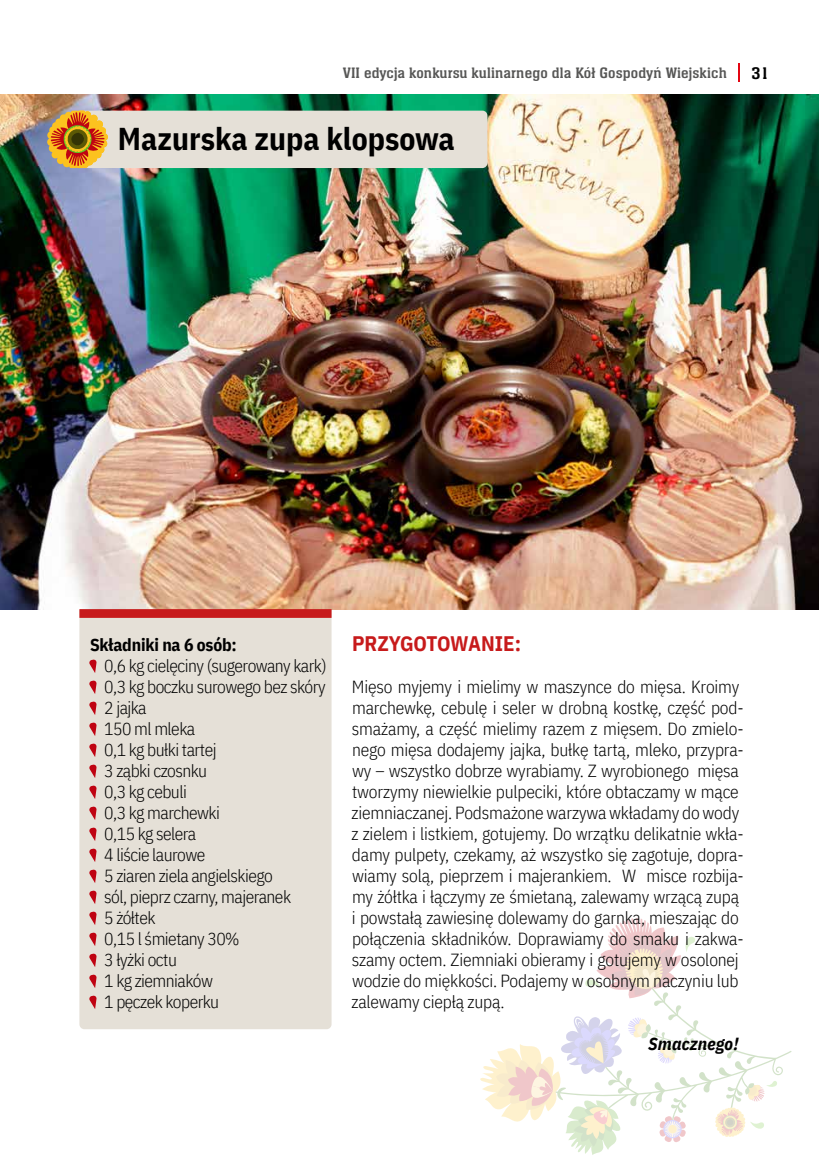
<style>
.page{position:relative;width:819px;height:1166px;background:#fff}
.page>*{position:absolute;margin:0;border:0;box-sizing:border-box;transform-origin:0 0}
.t1{font:700 31.5px "IBM Plex Sans Cond";color:#000}
.t2{font:700 21px "IBM Plex Sans Cond";letter-spacing:-.005em;color:#c71a1b}
.t3{font:300 17.5px/21px "IBM Plex Sans Cond";letter-spacing:-.01em;color:#000}
.t4{font:300 17.5px/21px "IBM Plex Sans Cond";letter-spacing:-.03em;color:#000}
.t5{font:700 17.5px "IBM Plex Sans Cond";letter-spacing:-.01em;color:#000}
.t6{font:italic 700 17.5px "IBM Plex Sans Cond";letter-spacing:.01em;color:#000}
.t7{font:17.5px "Neue Aachen Pro";color:#000}
.t8{font:15.75px "Neue Aachen Pro";letter-spacing:.01em;color:#575756}
</style>
<div class="page">
<svg style="left:480px;top:918px;width:311px;height:237px"></svg>
<div style="left:79px;top:618px;width:252px;height:411px;background:#e5e0d7"></div>
<svg style="left:89px;top:659px;width:8px;height:14px"></svg>
<svg style="left:89px;top:680px;width:8px;height:14px"></svg>
<svg style="left:89px;top:701px;width:8px;height:14px"></svg>
<svg style="left:89px;top:722px;width:8px;height:14px"></svg>
<svg style="left:89px;top:743px;width:8px;height:14px"></svg>
<svg style="left:89px;top:764px;width:8px;height:14px"></svg>
<svg style="left:89px;top:785px;width:8px;height:14px"></svg>
<svg style="left:89px;top:806px;width:8px;height:14px"></svg>
<svg style="left:89px;top:827px;width:8px;height:14px"></svg>
<svg style="left:89px;top:848px;width:8px;height:14px"></svg>
<svg style="left:89px;top:869px;width:8px;height:14px"></svg>
<svg style="left:89px;top:890px;width:8px;height:14px"></svg>
<svg style="left:89px;top:911px;width:8px;height:14px"></svg>
<svg style="left:89px;top:932px;width:8px;height:14px"></svg>
<svg style="left:89px;top:953px;width:8px;height:14px"></svg>
<svg style="left:89px;top:974px;width:8px;height:14px"></svg>
<svg style="left:89px;top:995px;width:8px;height:14px"></svg>
<img style="left:0;top:94px;width:819px;height:515px">
<div style="left:79px;top:609px;width:252px;height:9px;background:#c71a1b"></div>
<svg style="left:47px;top:111px;width:440px;height:57px;background:#e1d4c1"></svg>
<svg style="left:738px;top:63px;width:1px;height:19px"></svg>
<p class="t8" style="left:343px;top:64px;width:385px">VII edycja konkursu kulinarnego dla Kół Gospodyń Wiejskich</p>
<p class="t7" style="left:751px;top:63px;width:18px">31</p>
<h1 class="t1" style="left:118px;top:114px;width:338px">Mazurska zupa klopsowa</h1>
<p class="t5" style="left:90px;top:631px;width:148px">Składniki na 6 osób:</p>
<p class="t4" style="left:104px;top:654px;width:224px">0,6 kg cielęciny (sugerowany kark)<br>0,3 kg boczku surowego bez skóry<br>2 jajka<br>150 ml mleka<br>0,1 kg bułki tartej<br>3 ząbki czosnku<br>0,3 kg cebuli<br>0,3 kg marchewki<br>0,15 kg selera<br>4 liście laurowe<br>5 ziaren ziela angielskiego<br>sól, pieprz czarny, majeranek<br>5 żółtek<br>0,15 l śmietany 30%<br>3 łyżki octu<br>1 kg ziemniaków<br>1 pęczek koperku</p>
<p class="t2" style="left:352px;top:627px;width:170px">PRZYGOTOWANIE:</p>
<p class="t3" style="left:351px;top:675px;width:393px">Mięso myjemy i mielimy w maszynce do mięsa. Kroimy marchewkę, cebulę i seler w drobną kostkę, część pod&shy;smażamy, a część mielimy razem z mięsem. Do zmielo&shy;nego mięsa dodajemy jajka, bułkę tartą, mleko, przypra&shy;wy – wszystko dobrze wyrabiamy. Z wyrobionego mięsa tworzymy niewielkie pulpeciki, które obtaczamy w mące ziemniaczanej. Podsmażone warzywa wkładamy do wody z zielem i listkiem, gotujemy. Do wrzątku delikatnie wkła&shy;damy pulpety, czekamy, aż wszystko się zagotuje, dopra&shy;wiamy solą, pieprzem i majerankiem. W misce rozbija&shy;my żółtka i łączymy ze śmietaną, zalewamy wrzącą zupą i powstałą zawiesinę dolewamy do garnka, mieszając do połączenia składników. Doprawiamy do smaku i zakwa&shy;szamy octem. Ziemniaki obieramy i gotujemy w osolonej wodzie do miękkości. Podajemy w osobnym naczyniu lub zalewamy ciepłą zupą.</p>
<p class="t6" style="left:648px;top:1030px;width:92px">Smacznego!</p>
</div>
